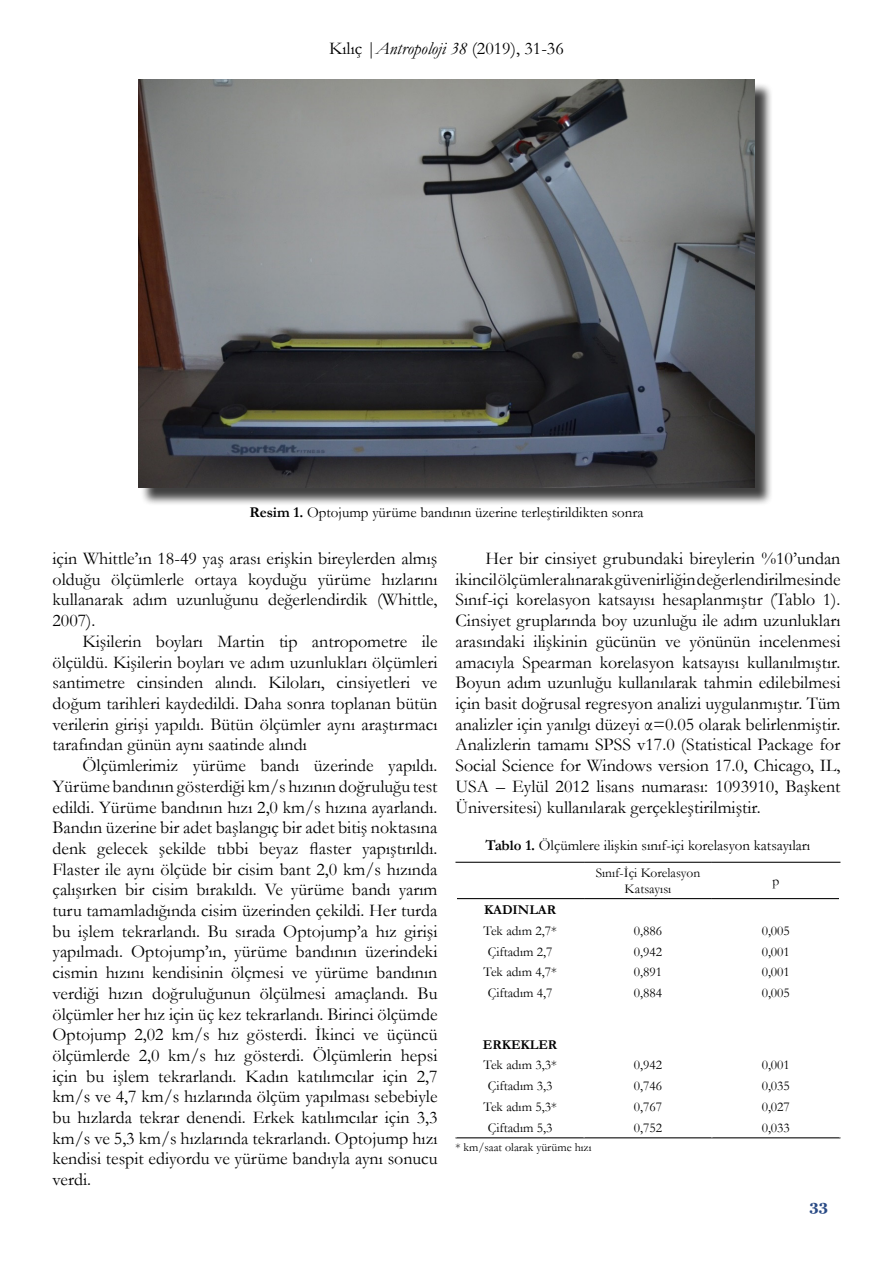
<style>
.page{position:relative;width:893px;height:1263px;background:#fff}
.page>*{position:absolute;margin:0;border:0;box-sizing:border-box;transform-origin:0 0}
.t1{font:18px/20.7px "Garamond";color:#000;text-align:justify}
.t2{font:15px "Garamond";color:#000}
.t3{font:700 15px "Georgia";color:#294a85}
.t4{font:13.5px/15.6px "Garamond";color:#000;text-align:center}
.t5{font:700 13.5px "Garamond";color:#000}
.t6{font:12px "Garamond";color:#000}
.s1{font-style:italic}
.s2{font-weight:700}
</style>
<div class="page">
<hr style="left:455px;top:1137px;width:129px;height:1px;background:#000">
<hr style="left:584px;top:1137px;width:128px;height:1px;background:#000">
<hr style="left:712px;top:1137px;width:128px;height:1px;background:#000">
<hr style="left:455px;top:862px;width:129px;height:1px;background:#000">
<hr style="left:584px;top:862px;width:128px;height:1px;background:#000">
<hr style="left:712px;top:862px;width:128px;height:1px;background:#000">
<hr style="left:457px;top:898px;width:127px;height:1px;background:#000">
<hr style="left:584px;top:898px;width:128px;height:1px;background:#000">
<hr style="left:712px;top:898px;width:127px;height:1px;background:#000">
<div style="left:141px;top:82px;width:632px;height:424px;background:#000;opacity:.75"></div>
<img style="left:138px;top:80px;width:617px;height:408px">
<p class="t1" style="left:329px;top:38px;width:236px">Kılıç |<span class="s1">Antropoloji 38</span> (2019), 31-36</p>
<p class="t2" style="left:249px;top:502px;width:396px"><span class="s2">Resim 1.</span> Optojump yürüme bandının üzerine terleştirildikten sonra</p>
<p class="t1" style="left:52px;top:548px;width:386px">için Whittle’ın 18-49 yaş arası erişkin bireylerden almış olduğu ölçümlerle ortaya koyduğu yürüme hızlarını kullanarak adım uzunluğunu değerlendirdik (Whittle, 2007).</p>
<p class="t1" style="left:52px;top:630px;width:386px;text-indent:30px">Kişilerin boyları Martin tip antropometre ile ölçüldü. Kişilerin boyları ve adım uzunlukları ölçümleri santimetre cinsinden alındı. Kiloları, cinsiyetleri ve doğum tarihleri kaydedildi. Daha sonra toplanan bütün verilerin girişi yapıldı. Bütün ölçümler aynı araştırmacı tarafından günün aynı saatinde alındı</p>
<p class="t1" style="left:52px;top:755px;width:386px;text-indent:30px">Ölçümlerimiz yürüme bandı üzerinde yapıldı.<br>Yürüme bandının gösterdiği km/s hızının doğruluğu test edildi. Yürüme bandının hızı 2,0 km/s hızına ayarlandı.<br>Bandın üzerine bir adet başlangıç bir adet bitiş noktasına denk gelecek şekilde tıbbi beyaz flaster yapıştırıldı.<br>Flaster ile aynı ölçüde bir cisim bant 2,0 km/s hızında çalışırken bir cisim bırakıldı. Ve yürüme bandı yarım turu tamamladığında cisim üzerinden çekildi. Her turda bu işlem tekrarlandı. Bu sırada Optojump’a hız girişi yapılmadı. Optojump’ın, yürüme bandının üzerindeki cismin hızını kendisinin ölçmesi ve yürüme bandının verdiği hızın doğruluğunun ölçülmesi amaçlandı. Bu ölçümler her hız için üç kez tekrarlandı. Birinci ölçümde Optojump 2,02 km/s hız gösterdi. İkinci ve üçüncü ölçümlerde 2,0 km/s hız gösterdi. Ölçümlerin hepsi için bu işlem tekrarlandı. Kadın katılımcılar için 2,7 km/s ve 4,7 km/s hızlarında ölçüm yapılması sebebiyle bu hızlarda tekrar denendi. Erkek katılımcılar için 3,3 km/s ve 5,3 km/s hızlarında tekrarlandı. Optojump hızı kendisi tespit ediyordu ve yürüme bandıyla aynı sonucu verdi.</p>
<p class="t1" style="left:455px;top:548px;width:387px;text-indent:30px">Her bir cinsiyet grubundaki bireylerin %10’undan ikincil ölçümler alınarak güvenirliğin değerlendirilmesinde Sınıf-içi korelasyon katsayısı hesaplanmıştır (Tablo 1).<br>Cinsiyet gruplarında boy uzunluğu ile adım uzunlukları arasındaki ilişkinin gücünün ve yönünün incelenmesi amacıyla Spearman korelasyon katsayısı kullanılmıştır.<br>Boyun adım uzunluğu kullanılarak tahmin edilebilmesi için basit doğrusal regresyon analizi uygulanmıştır. Tüm analizler için yanılgı düzeyi α=0.05 olarak belirlenmiştir.<br>Analizlerin tamamı SPSS v17.0 (Statistical Package for Social Science for Windows version 17.0, Chicago, IL, USA – Eylül 2012 lisans numarası: 1093910, Başkent Üniversitesi) kullanılarak gerçekleştirilmiştir.</p>
<p class="t2" style="left:486px;top:835px;width:326px"><span class="s2">Tablo 1.</span> Ölçümlere ilişkin sınıf-içi korelasyon katsayıları</p>
<p class="t4" style="left:596px;top:865px;width:106px">Sınıf-İçi Korelasyon<br>Katsayısı</p>
<p class="t4" style="left:772px;top:872px;width:8px">p</p>
<p class="t5" style="left:484px;top:900px;width:74px">KADINLAR</p>
<p class="t4" style="left:483px;top:922px;width:75px">Tek adım 2,7*</p>
<p class="t4" style="left:634px;top:922px;width:30px">0,886</p>
<p class="t4" style="left:762px;top:922px;width:30px">0,005</p>
<p class="t4" style="left:488px;top:943px;width:66px">Çiftadım 2,7</p>
<p class="t4" style="left:634px;top:943px;width:30px">0,942</p>
<p class="t4" style="left:762px;top:943px;width:30px">0,001</p>
<p class="t4" style="left:483px;top:964px;width:75px">Tek adım 4,7*</p>
<p class="t4" style="left:634px;top:964px;width:30px">0,891</p>
<p class="t4" style="left:762px;top:964px;width:30px">0,001</p>
<p class="t4" style="left:488px;top:985px;width:66px">Çiftadım 4,7</p>
<p class="t4" style="left:634px;top:985px;width:30px">0,884</p>
<p class="t4" style="left:762px;top:985px;width:30px">0,005</p>
<p class="t5" style="left:483px;top:1035px;width:76px">ERKEKLER</p>
<p class="t4" style="left:483px;top:1057px;width:75px">Tek adım 3,3*</p>
<p class="t4" style="left:634px;top:1057px;width:30px">0,942</p>
<p class="t4" style="left:762px;top:1057px;width:30px">0,001</p>
<p class="t4" style="left:488px;top:1078px;width:66px">Çiftadım 3,3</p>
<p class="t4" style="left:634px;top:1078px;width:30px">0,746</p>
<p class="t4" style="left:762px;top:1078px;width:30px">0,035</p>
<p class="t4" style="left:483px;top:1099px;width:75px">Tek adım 5,3*</p>
<p class="t4" style="left:634px;top:1099px;width:30px">0,767</p>
<p class="t4" style="left:762px;top:1099px;width:30px">0,027</p>
<p class="t4" style="left:488px;top:1119px;width:66px">Çiftadım 5,3</p>
<p class="t4" style="left:634px;top:1119px;width:30px">0,752</p>
<p class="t4" style="left:762px;top:1119px;width:30px">0,033</p>
<p class="t6" style="left:455px;top:1139px;width:138px">* km/saat olarak yürüme hızı</p>
<p class="t3" style="left:809px;top:1196px;width:20px">33</p>
</div>
